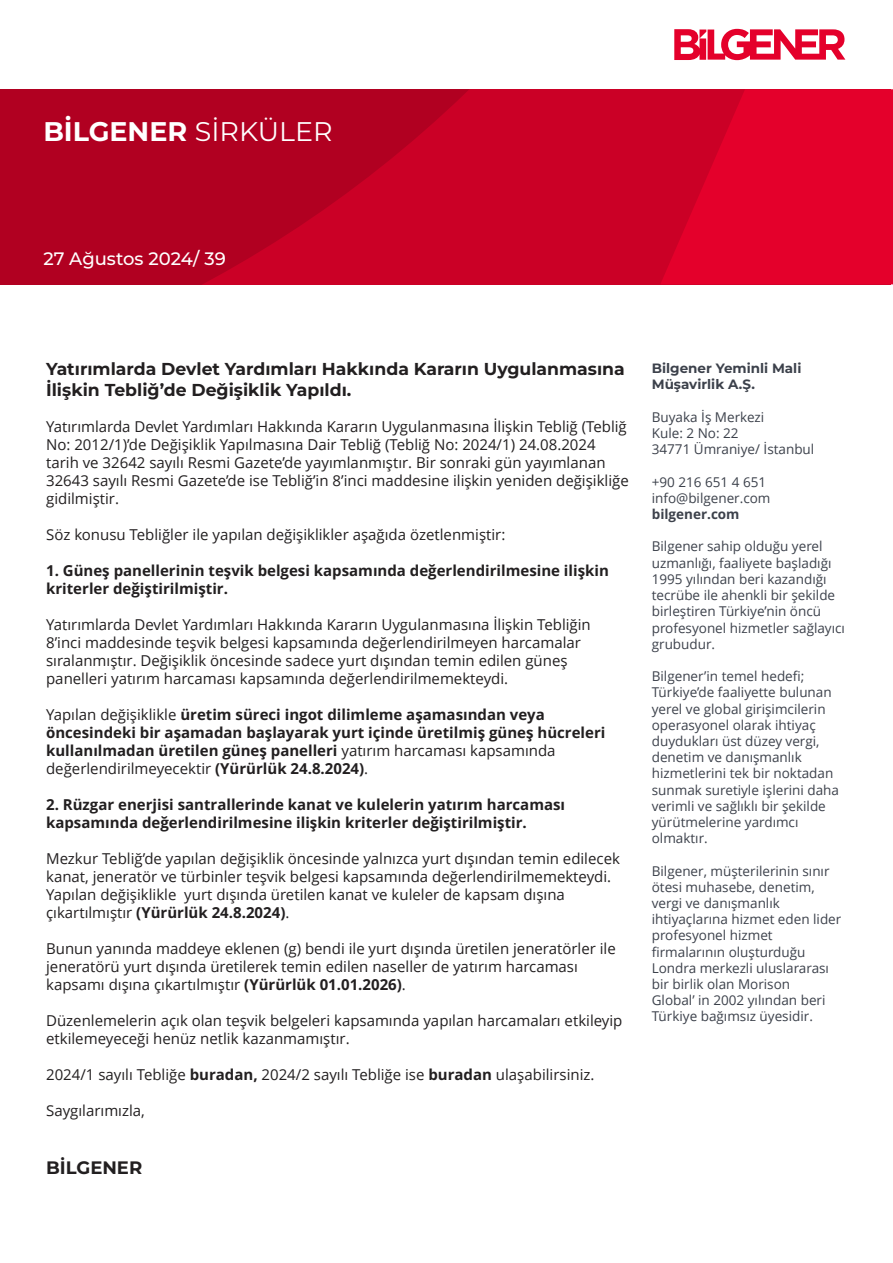
<style>
.page{position:relative;width:893px;height:1263px;background:#fff}
.page>*{position:absolute;margin:0;border:0;box-sizing:border-box;transform-origin:0 0}
.t1{font:700 27.45px "Open Sans";color:#000;scale:.16 1}
.t2{font:700 27px "Montserrat";color:#fff}
.t3{font:700 24.45px "Open Sans";color:#000;scale:.2 1}
.t4{font:500 18px "Montserrat";color:#fff}
.t5{font:18px "Myriad Pro";color:#000}
.t6{font:700 18px "Montserrat";color:#221f20}
.t7{font:700 17.25px/20.7px "Montserrat";color:#221f20}
.t8{font:15px/18px "Open Sans";color:#221f20}
.t9{font:700 15px/18px "Open Sans";color:#221f20}
.t10{font:13.5px/16.2px "Open Sans";color:#3c414b}
.t11{font:700 13.5px/16.2px "Montserrat";color:#3c414b}
.t12{font:700 13.5px "Open Sans";color:#3c414b}
.s1{font-weight:400}
.s2{font-weight:700}
</style>
<div class="page">
<div style="left:865px;top:89px;width:28px;height:195px;background:#e4002b"></div>
<svg style="left:0;top:89px;width:865px;height:195px;background:#c50024"></svg>
<svg style="left:674px;top:29px;width:171px;height:31px"></svg>
<h2 class="t2" style="left:43px;top:113px;width:291px">BİLGENER <span class="s1">SİRKÜLER</span></h2>
<p class="t4" style="left:43px;top:247px;width:184px">27 Ağustos 2024/ 39</p>
<p class="t7" style="left:46px;top:359px;width:580px">Yatırımlarda Devlet Yardımları Hakkında Kararın Uygulanmasına<br>İlişkin Tebliğ’de Değişiklik Yapıldı.</p>
<p class="t8" style="left:46px;top:417px;width:584px">Yatırımlarda Devlet Yardımları Hakkında Kararın Uygulanmasına İlişkin Tebliğ (Tebliğ No: 2012/1)’de Değişiklik Yapılmasına Dair Tebliğ (Tebliğ No: 2024/1) 24.08.2024 tarih ve 32642 sayılı Resmi Gazete’de yayımlanmıştır. Bir sonraki gün yayımlanan 32643 sayılı Resmi Gazete’de ise Tebliğ’in 8’inci maddesine ilişkin yeniden değişikliğe gidilmiştir.</p>
<p class="t8" style="left:46px;top:525px;width:461px">Söz konusu Tebliğler ile yapılan değişiklikler aşağıda özetlenmiştir:</p>
<p class="t9" style="left:46px;top:561px;width:564px">1. Güneş panellerinin teşvik belgesi kapsamında değerlendirilmesine ilişkin kriterler değiştirilmiştir.</p>
<p class="t8" style="left:46px;top:615px;width:546px">Yatırımlarda Devlet Yardımları Hakkında Kararın Uygulanmasına İlişkin Tebliğin 8’inci maddesinde teşvik belgesi kapsamında değerlendirilmeyen harcamalar sıralanmıştır. Değişiklik öncesinde sadece yurt dışından temin edilen güneş panelleri yatırım harcaması kapsamında değerlendirilmemekteydi.</p>
<p class="t9" style="left:46px;top:705px;width:561px"><span class="s1">Yapılan değişiklikle</span> üretim süreci ingot dilimleme aşamasından veya öncesindeki bir aşamadan başlayarak yurt içinde üretilmiş güneş hücreleri kullanılmadan üretilen güneş panelleri <span class="s1">yatırım harcaması kapsamında değerlendirilmeyecektir</span> (Yürürlük 24.8.2024)<span class="s1">.</span></p>
<p class="t9" style="left:46px;top:795px;width:520px">2. Rüzgar enerjisi santrallerinde kanat ve kulelerin yatırım harcaması kapsamında değerlendirilmesine ilişkin kriterler değiştirilmiştir.</p>
<p class="t8" style="left:46px;top:849px;width:575px">Mezkur Tebliğ’de yapılan değişiklik öncesinde yalnızca yurt dışından temin edilecek kanat, jeneratör ve türbinler teşvik belgesi kapsamında değerlendirilmemekteydi.<br>Yapılan değişiklikle yurt dışında üretilen kanat ve kuleler de kapsam dışına çıkartılmıştır <span class="s2">(Yürürlük 24.8.2024)</span>.</p>
<p class="t8" style="left:46px;top:939px;width:571px">Bunun yanında maddeye eklenen (g) bendi ile yurt dışında üretilen jeneratörler ile jeneratörü yurt dışında üretilerek temin edilen naseller de yatırım harcaması kapsamı dışına çıkartılmıştır <span class="s2">(Yürürlük 01.01.2026)</span>.</p>
<p class="t8" style="left:46px;top:1011px;width:578px">Düzenlemelerin açık olan teşvik belgeleri kapsamında yapılan harcamaları etkileyip etkilemeyeceği henüz netlik kazanmamıştır.</p>
<p class="t8" style="left:46px;top:1065px;width:550px">2024/1 sayılı Tebliğe <span class="s2">buradan,</span> 2024/2 sayılı Tebliğe ise <span class="s2">buradan</span> ulaşabilirsiniz.</p>
<p class="t8" style="left:46px;top:1101px;width:100px">Saygılarımızla,</p>
<p class="t6" style="left:46px;top:1155px;width:98px">BİLGENER</p>
<h3 class="t3" style="left:136px;top:1062px;width:771px">https://www.resmigazete.gov.tr/eskiler/2024/08/20240824-4.htm</h3>
<h1 class="t1" style="left:406px;top:1059px;width:879px">https://www.resmigazete.gov.tr/eskiler/2024/08/20240825-4.htm</h1>
<p class="t11" style="left:652px;top:360px;width:151px">Bilgener Yeminli Mali<br>Müşavirlik A.Ş.</p>
<p class="t10" style="left:652px;top:408px;width:164px">Buyaka İş Merkezi<br>Kule: 2 No: 22<br>34771 Ümraniye/ İstanbul</p>
<p class="t10" style="left:652px;top:473px;width:120px">+90 216 651 4 651 info@bilgener.com</p>
<p class="t12" style="left:652px;top:505px;width:89px">bilgener.com</p>
<p class="t10" style="left:652px;top:538px;width:195px">Bilgener sahip olduğu yerel uzmanlığı, faaliyete başladığı<br>1995 yılından beri kazandığı tecrübe ile ahenkli bir şekilde birleştiren Türkiye’nin öncü profesyonel hizmetler sağlayıcı grubudur.</p>
<p class="t10" style="left:652px;top:668px;width:189px">Bilgener’in temel hedefi;<br>Türkiye’de faaliyette bulunan yerel ve global girişimcilerin operasyonel olarak ihtiyaç duydukları üst düzey vergi, denetim ve danışmanlık hizmetlerini tek bir noktadan sunmak suretiyle işlerini daha verimli ve sağlıklı bir şekilde yürütmelerine yardımcı olmaktır.</p>
<p class="t10" style="left:652px;top:862px;width:191px">Bilgener, müşterilerinin sınır ötesi muhasebe, denetim, vergi ve danışmanlık ihtiyaçlarına hizmet eden lider profesyonel hizmet firmalarının oluşturduğu<br>Londra merkezli uluslararası bir birlik olan Morison<br>Global’ in 2002 yılından beri<br>Türkiye bağımsız üyesidir.</p>
<p class="t5" style="left:641px;top:503px;width:143px">www.bilgener.com</p>
</div>
